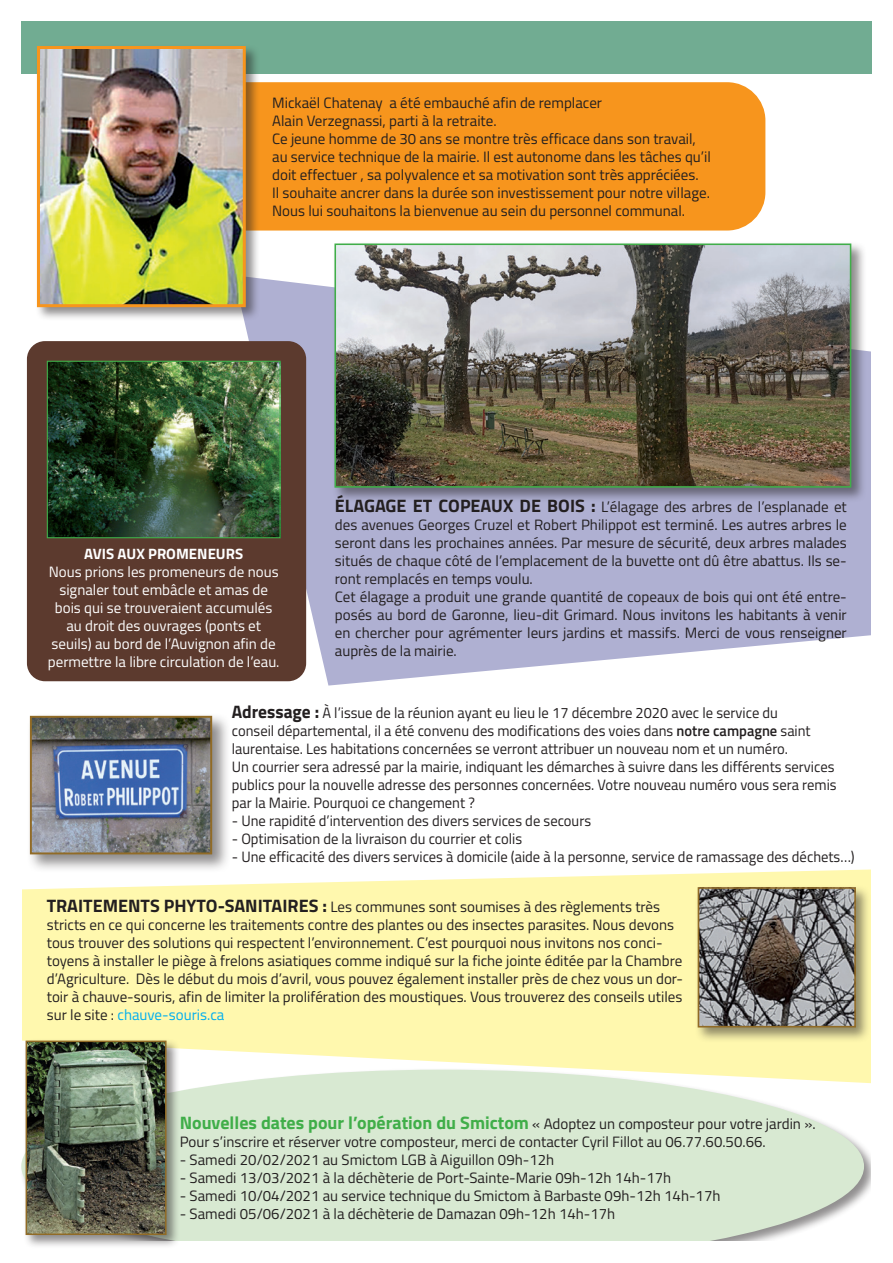
<style>
.page{position:relative;width:893px;height:1263px;background:#fff}
.page>*{position:absolute;margin:0;border:0;box-sizing:border-box;transform-origin:0 0}
.t1{font:700 18px "Titillium";color:#40ae49}
.t2{font:15px/18px "Titillium";color:#231f20}
.t3{font:15px/18px "Titillium";color:#fff;text-align:center}
.t4{font:700 15px "Titillium";color:#fff}
.s1{font-weight:700;font-size:18px}
.s2{font-weight:600}
.s3{color:#00aeef}
.s4{font-weight:400;font-size:15px;color:#231f20}
</style>
<div class="page">
<svg style="left:22px;top:869px;width:849px;height:198px;background:#fff8b4"></svg>
<svg style="left:234px;top:278px;width:637px;height:407px;background:#b9bad7"></svg>
<div style="left:167px;top:82px;width:598px;height:149px;background:#f7951d;border-radius:38px"></div>
<div style="left:27px;top:341px;width:279px;height:340px;background:#5c3a2e;border-radius:18px"></div>
<div style="left:20px;top:1067px;width:858px;height:196px;background:#231f20;opacity:.5"></div>
<div style="left:21px;top:1070px;width:843px;height:193px;background:#d8e9d2;border-radius:50%"></div>
<div style="left:21px;top:21px;width:850px;height:53px;background:#71ac92"></div>
<div style="left:35px;top:44px;width:225px;height:277px;background:#231f20;opacity:.51"></div>
<img style="left:41px;top:50px;width:201px;height:253px">
<div style="left:37px;top:46px;width:209px;height:261px;border:3px solid #f7951d"></div>
<div style="left:332px;top:241px;width:534px;height:261px;background:#231f20;opacity:.51"></div>
<img style="left:337px;top:246px;width:511px;height:239px">
<div style="left:334px;top:243px;width:517px;height:245px;border:2px solid #40ae49"></div>
<img style="left:49px;top:363px;width:230px;height:173px">
<div style="left:47px;top:361px;width:234px;height:177px;border:1px solid #40ae49"></div>
<div style="left:695px;top:885px;width:177px;height:158px;background:#231f20;opacity:.51"></div>
<img style="left:701px;top:890px;width:152px;height:134px">
<div style="left:698px;top:887px;width:158px;height:140px;border:2px solid #916b26"></div>
<div style="left:27px;top:713px;width:204px;height:160px;background:#231f20;opacity:.51"></div>
<img style="left:33px;top:719px;width:176px;height:132px">
<div style="left:30px;top:716px;width:182px;height:138px;border:2px solid #916b26"></div>
<div style="left:21px;top:1241px;width:872px;height:22px;background:#fff"></div>
<div style="left:23px;top:1038px;width:157px;height:211px;background:#231f20;opacity:.51"></div>
<img style="left:29px;top:1043px;width:135px;height:189px">
<div style="left:26px;top:1040px;width:141px;height:195px;border:2px solid #916b26"></div>
<div style="left:871px;top:262px;width:22px;height:1001px;background:#fff"></div>
<p class="t2" style="left:272px;top:93px;width:331px">Mickaël Chatenay a été embauché afin de remplacer<br>Alain Verzegnassi, parti à la retraite.</p>
<p class="t2" style="left:272px;top:129px;width:440px">Ce jeune homme de 30 ans se montre très efficace dans son travail, au service technique de la mairie. Il est autonome dans les tâches qu’il doit effectuer , sa polyvalence et sa motivation sont très appréciées.<br>Il souhaite ancrer dans la durée son investissement pour notre village.<br>Nous lui souhaitons la bienvenue au sein du personnel communal.</p>
<p class="t4" style="left:84px;top:542px;width:161px">AVIS AUX PROMENEURS</p>
<p class="t3" style="left:48px;top:562px;width:233px">Nous prions les promeneurs de nous signaler tout embâcle et amas de bois qui se trouveraient accumulés au droit des ouvrages (ponts et seuils) au bord de l’Auvignon afin de permettre la libre circulation de l’eau.</p>
<p class="t2" style="left:335px;top:497px;width:513px;text-align:justify"><span class="s1">ÉLAGAGE ET COPEAUX DE BOIS :</span> L’élagage des arbres de l’esplanade et des avenues Georges Cruzel et Robert Philippot est terminé. Les autres arbres le seront dans les prochaines années. Par mesure de sécurité, deux arbres malades situés de chaque côté de l’emplacement de la buvette ont dû être abattus. Ils se&shy;ront remplacés en temps voulu.</p>
<p class="t2" style="left:335px;top:587px;width:513px;text-align:justify">Cet élagage a produit une grande quantité de copeaux de bois qui ont été entre&shy;posés au bord de Garonne, lieu-dit Grimard. Nous invitons les habitants à venir en chercher pour agrémenter leurs jardins et massifs. Merci de vous renseigner auprès de la mairie.</p>
<p class="t2" style="left:232px;top:703px;width:580px"><span class="s1">Adressage :</span> À l’issue de la réunion ayant eu lieu le 17 décembre 2020 avec le service du conseil départemental, il a été convenu des modifications des voies dans <span class="s2">notre campagne</span> saint laurentaise. Les habitations concernées se verront attribuer un nouveau nom et un numéro.</p>
<p class="t2" style="left:232px;top:757px;width:606px">Un courrier sera adressé par la mairie, indiquant les démarches à suivre dans les différents services publics pour la nouvelle adresse des personnes concernées. Votre nouveau numéro vous sera remis</p>
<p class="t2" style="left:232px;top:793px;width:245px">par la Mairie. Pourquoi ce changement ?</p>
<p class="t2" style="left:232px;top:811px;width:361px">- Une rapidité d’intervention des divers services de secours</p>
<p class="t2" style="left:232px;top:829px;width:292px">- Optimisation de la livraison du courrier et colis</p>
<p class="t2" style="left:232px;top:847px;width:624px">- Une efficacité des divers services à domicile (aide à la personne, service de ramassage des déchets…)</p>
<p class="t2" style="left:47px;top:897px;width:638px"><span class="s1">TRAITEMENTS PHYTO-SANITAIRES :</span> Les communes sont soumises à des règlements très stricts en ce qui concerne les traitements contre des plantes ou des insectes parasites. Nous devons tous trouver des solutions qui respectent l’environnement. C’est pourquoi nous invitons nos conci&shy;toyens à installer le piège à frelons asiatiques comme indiqué sur la fiche jointe éditée par la Chambre d’Agriculture. Dès le début du mois d’avril, vous pouvez également installer près de chez vous un dor&shy;toir à chauve-souris, afin de limiter la prolifération des moustiques. Vous trouverez des conseils utiles sur le site : <span class="s3">chauve-souris.ca</span></p>
<p class="t1" style="left:180px;top:1109px;width:637px">Nouvelles dates pour l’opération du Smictom <span class="s4">« Adoptez un composteur pour votre jardin ».</span></p>
<p class="t2" style="left:180px;top:1132px;width:587px">Pour s’inscrire et réserver votre composteur, merci de contacter Cyril Fillot au 06.77.60.50.66.</p>
<p class="t2" style="left:180px;top:1150px;width:376px">- Samedi 20/02/2021 au Smictom LGB à Aiguillon 09h-12h</p>
<p class="t2" style="left:180px;top:1168px;width:493px">- Samedi 13/03/2021 à la déchèterie de Port-Sainte-Marie 09h-12h 14h-17h</p>
<p class="t2" style="left:180px;top:1186px;width:542px">- Samedi 10/04/2021 au service technique du Smictom à Barbaste 09h-12h 14h-17h</p>
<p class="t2" style="left:180px;top:1204px;width:437px">- Samedi 05/06/2021 à la déchèterie de Damazan 09h-12h 14h-17h</p>
</div>
